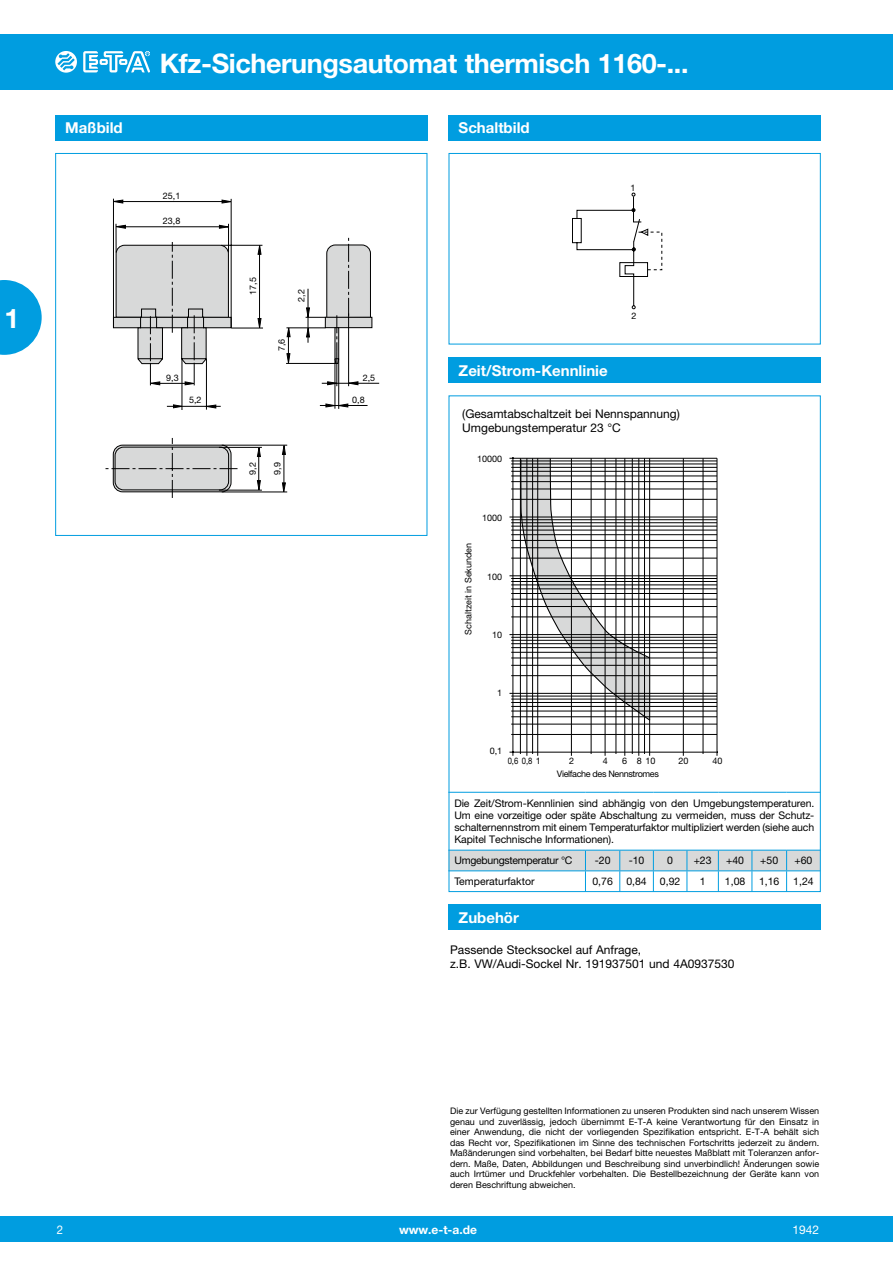
<style>
.page{position:relative;width:893px;height:1263px;background:#fff}
.page>*{position:absolute;margin:0;border:0;box-sizing:border-box;transform-origin:0 0}
.t1{font:700 27px "Helvetica Neue LT";letter-spacing:-.015em;color:#fff}
.t2{font:700 15px "Helvetica Neue LT";color:#fff}
.t3{font:12px/14.4px "Helvetica Neue LT";color:#000}
.t4{font:700 12px "Helvetica Neue LT";color:#fff}
.t5{font:12px "Helvetica Neue LT";color:#fff}
.t6{font:12px "Helvetica Neue LT";color:#fff;scale:.95 1}
.t7{font:10.5px/12px "Helvetica Neue LT";letter-spacing:-.01em;color:#000;text-align:justify}
.t8{font:9px/10.5px "Helvetica Neue LT";color:#000;text-align:justify}
.t9{font:9px "Helvetica Neue LT";letter-spacing:-.035em;color:#000}
.t10{font:9px "Helvetica Neue LT";color:#000;scale:.85 1}
</style>
<div class="page">
<div style="left:0;top:1216px;width:893px;height:26px;background:#009de0"></div>
<div style="left:0;top:34px;width:893px;height:55px;background:#009de0"></div>
<svg style="left:55px;top:51px;width:22px;height:22px"></svg>
<svg style="left:83px;top:51px;width:67px;height:21px"></svg>
<svg style="left:0;top:280px;width:42px;height:75px"></svg>
<div style="left:325px;top:317px;width:47px;height:11px;border:1px solid #000"></div>
<svg style="left:105px;top:438px;width:133px;height:60px"></svg>
<hr style="left:222px;top:445px;width:65px;height:1px;background:#000">
<hr style="left:219px;top:447px;width:43px;height:1px;background:#000">
<hr style="left:219px;top:490px;width:43px;height:1px;background:#000">
<hr style="left:222px;top:492px;width:65px;height:1px;background:#000">
<div style="left:113px;top:317px;width:118px;height:11px;background:#d8d9d9"></div>
<div style="left:113px;top:317px;width:119px;height:11px;border:1px solid #000"></div>
<hr style="left:182px;top:359px;width:1px;height:51px;background:#000">
<hr style="left:231px;top:199px;width:1px;height:129px;background:#000">
<hr style="left:221px;top:245px;width:41px;height:1px;background:#000">
<hr style="left:231px;top:328px;width:32px;height:1px;background:#000">
<hr style="left:206px;top:359px;width:1px;height:51px;background:#000">
<hr style="left:167px;top:406px;width:54px;height:1px;background:#000">
<hr style="left:113px;top:199px;width:1px;height:129px;background:#000">
<hr style="left:119px;top:201px;width:106px;height:1px;background:#000">
<hr style="left:259px;top:252px;width:1px;height:69px;background:#000">
<hr style="left:348px;top:313px;width:1px;height:73px;background:#000">
<hr style="left:337px;top:351px;width:1px;height:35px;background:#000">
<hr style="left:338px;top:359px;width:1px;height:50px;background:#000">
<hr style="left:335px;top:359px;width:1px;height:50px;background:#000">
<hr style="left:286px;top:363px;width:50px;height:1px;background:#000">
<hr style="left:286px;top:328px;width:40px;height:1px;background:#000">
<hr style="left:320px;top:405px;width:48px;height:1px;background:#000">
<hr style="left:322px;top:383px;width:57px;height:1px;background:#000">
<div style="left:115px;top:447px;width:114px;height:43px;border:1px solid #000;border-radius:9px"></div>
<hr style="left:284px;top:452px;width:1px;height:34px;background:#000">
<hr style="left:258px;top:453px;width:1px;height:31px;background:#000">
<svg style="left:257px;top:447px;width:4px;height:10px"></svg>
<svg style="left:258px;top:245px;width:3px;height:10px"></svg>
<svg style="left:258px;top:318px;width:3px;height:10px"></svg>
<svg style="left:257px;top:480px;width:4px;height:10px"></svg>
<svg style="left:114px;top:200px;width:9px;height:3px"></svg>
<svg style="left:282px;top:483px;width:4px;height:9px"></svg>
<svg style="left:282px;top:445px;width:4px;height:10px"></svg>
<svg style="left:222px;top:200px;width:9px;height:3px"></svg>
<svg style="left:306px;top:237px;width:65px;height:127px"></svg>
<svg style="left:287px;top:328px;width:3px;height:35px"></svg>
<svg style="left:115px;top:224px;width:114px;height:161px"></svg>
<svg style="left:173px;top:404px;width:9px;height:4px"></svg>
<svg style="left:206px;top:405px;width:10px;height:3px"></svg>
<svg style="left:327px;top:381px;width:10px;height:4px"></svg>
<svg style="left:348px;top:381px;width:10px;height:4px"></svg>
<svg style="left:326px;top:404px;width:22px;height:3px"></svg>
<div style="left:55px;top:153px;width:372px;height:383px;border:1px solid #009de0"></div>
<svg style="left:572px;top:192px;width:90px;height:117px"></svg>
<div style="left:449px;top:153px;width:372px;height:191px;border:1px solid #009de0"></div>
<div style="left:55px;top:115px;width:372px;height:25px;background:#009de0"></div>
<div style="left:449px;top:905px;width:372px;height:25px;background:#009de0"></div>
<div style="left:449px;top:115px;width:372px;height:25px;background:#009de0"></div>
<div style="left:449px;top:357px;width:372px;height:26px;background:#009de0"></div>
<svg style="left:448px;top:851px;width:371px;height:40px"></svg>
<hr style="left:448px;top:792px;width:137px;height:1px;background:#009de0">
<hr style="left:585px;top:792px;width:35px;height:1px;background:#009de0">
<hr style="left:620px;top:792px;width:33px;height:1px;background:#009de0">
<hr style="left:653px;top:792px;width:34px;height:1px;background:#009de0">
<hr style="left:687px;top:792px;width:31px;height:1px;background:#009de0">
<hr style="left:718px;top:792px;width:34px;height:1px;background:#009de0">
<hr style="left:752px;top:792px;width:35px;height:1px;background:#009de0">
<hr style="left:787px;top:792px;width:33px;height:1px;background:#009de0">
<hr style="left:448px;top:850px;width:137px;height:1px;background:#009de0">
<hr style="left:585px;top:850px;width:35px;height:1px;background:#009de0">
<hr style="left:620px;top:850px;width:33px;height:1px;background:#009de0">
<hr style="left:653px;top:850px;width:34px;height:1px;background:#009de0">
<hr style="left:687px;top:850px;width:31px;height:1px;background:#009de0">
<hr style="left:718px;top:850px;width:34px;height:1px;background:#009de0">
<hr style="left:752px;top:850px;width:35px;height:1px;background:#009de0">
<hr style="left:787px;top:850px;width:33px;height:1px;background:#009de0">
<svg style="left:509px;top:458px;width:208px;height:295px"></svg>
<svg style="left:512px;top:457px;width:139px;height:299px"></svg>
<h1 class="t1" style="left:4px;top:302px;width:17px">1</h1>
<h2 class="t2" style="left:65px;top:119px;width:59px">Maßbild</h2>
<h1 class="t1" style="left:160px;top:46px;width:530px">Kfz-Sicherungsautomat thermisch 1160-...</h1>
<p class="t8" style="left:163px;top:190px;width:19px">25,1</p>
<p class="t8" style="left:163px;top:215px;width:19px">23,8</p>
<p class="t8" style="left:166px;top:373px;width:14px">9,3</p>
<p class="t8" style="left:189px;top:394px;width:14px">5,2</p>
<p class="t8" style="left:248px;top:295px;width:19px;rotate:-90deg">17,5</p>
<p class="t8" style="left:296px;top:302px;width:14px;rotate:-90deg">2,2</p>
<p class="t8" style="left:276px;top:351px;width:14px;rotate:-90deg">7,6</p>
<p class="t8" style="left:247px;top:475px;width:14px;rotate:-90deg">9,2</p>
<p class="t8" style="left:272px;top:475px;width:14px;rotate:-90deg">9,9</p>
<p class="t8" style="left:363px;top:373px;width:14px">2,5</p>
<p class="t8" style="left:352px;top:394px;width:14px">0,8</p>
<h2 class="t2" style="left:459px;top:119px;width:73px">Schaltbild</h2>
<p class="t8" style="left:631px;top:183px;width:7px">1</p>
<h2 class="t2" style="left:459px;top:361px;width:151px">Zeit/Strom-Kennlinie</h2>
<p class="t8" style="left:631px;top:311px;width:7px">2</p>
<h3 class="t3" style="left:462px;top:406px;width:219px">(Gesamtabschaltzeit bei Nennspannung)<br>Umgebungstemperatur 23 °C</h3>
<p class="t8" style="left:477px;top:454px;width:27px">10000</p>
<p class="t8" style="left:463px;top:635px;width:93px;rotate:-90deg">Schaltzeit in Sekunden</p>
<p class="t8" style="left:482px;top:512px;width:22px">1000</p>
<p class="t8" style="left:487px;top:571px;width:17px">100</p>
<p class="t8" style="left:492px;top:629px;width:12px">10</p>
<p class="t8" style="left:497px;top:688px;width:7px">1</p>
<p class="t8" style="left:490px;top:746px;width:14px">0,1</p>
<p class="t10" style="left:508px;top:756px;width:40px">0,6 0,8 1</p>
<p class="t8" style="left:569px;top:756px;width:7px">2</p>
<p class="t8" style="left:603px;top:756px;width:7px">4</p>
<p class="t8" style="left:622px;top:756px;width:35px">6 810</p>
<p class="t8" style="left:678px;top:756px;width:12px">20</p>
<p class="t8" style="left:712px;top:756px;width:12px">40</p>
<p class="t9" style="left:557px;top:768px;width:104px">Vielfache des Nennstromes</p>
<p class="t7" style="left:454px;top:797px;width:361px">Die Zeit/Strom-Kennlinien sind abhängig von den Umgebungstemperaturen.<br>Um eine vorzeitige oder späte Abschaltung zu vermeiden, muss der Schutz&shy;schalternennstrom mit einem Temperaturfaktor multipliziert werden (siehe auch Kapitel Technische Informationen).</p>
<p class="t7" style="left:454px;top:854px;width:120px">Umgebungstemperatur °C</p>
<p class="t7" style="left:595px;top:854px;width:17px">-20</p>
<p class="t7" style="left:629px;top:854px;width:17px">-10</p>
<p class="t7" style="left:667px;top:854px;width:7px">0</p>
<p class="t7" style="left:694px;top:854px;width:19px">+23</p>
<p class="t7" style="left:726px;top:854px;width:19px">+40</p>
<p class="t7" style="left:760px;top:854px;width:19px">+50</p>
<p class="t7" style="left:794px;top:854px;width:19px">+60</p>
<p class="t7" style="left:454px;top:875px;width:82px">Temperaturfaktor</p>
<p class="t7" style="left:592px;top:875px;width:22px">0,76</p>
<p class="t7" style="left:626px;top:875px;width:22px">0,84</p>
<p class="t7" style="left:660px;top:875px;width:22px">0,92</p>
<p class="t7" style="left:700px;top:875px;width:7px">1</p>
<p class="t7" style="left:725px;top:875px;width:22px">1,08</p>
<p class="t7" style="left:759px;top:875px;width:22px">1,16</p>
<p class="t7" style="left:793px;top:875px;width:22px">1,24</p>
<h2 class="t2" style="left:459px;top:909px;width:62px">Zubehör</h2>
<h3 class="t3" style="left:450px;top:942px;width:286px">Passende Stecksockel auf Anfrage,<br>z.B. VW/Audi-Sockel Nr. 191937501 und 4A0937530</h3>
<p class="t8" style="left:450px;top:1106px;width:371px">Die zur Verfügung gestellten Informationen zu unseren Produkten sind nach unserem Wissen genau und zuverlässig, jedoch übernimmt E-T-A keine Verantwortung für den Einsatz in einer Anwendung, die nicht der vorliegenden Spezifikation entspricht. E-T-A behält sich das Recht vor, Spezifikationen im Sinne des technischen Fortschritts jederzeit zu ändern.<br>Maßänderungen sind vorbehalten, bei Bedarf bitte neuestes Maßblatt mit Toleranzen anfor&shy;dern. Maße, Daten, Abbildungen und Beschreibung sind unverbindlich! Änderungen sowie auch Irrtümer und Druckfehler vorbehalten. Die Bestellbezeichnung der Geräte kann von deren Beschriftung abweichen.</p>
<h3 class="t6" style="left:57px;top:1222px;width:8px">2</h3>
<h3 class="t4" style="left:399px;top:1222px;width:79px">www.e-t-a.de</h3>
<h3 class="t5" style="left:792px;top:1222px;width:28px">1942</h3>
</div>
